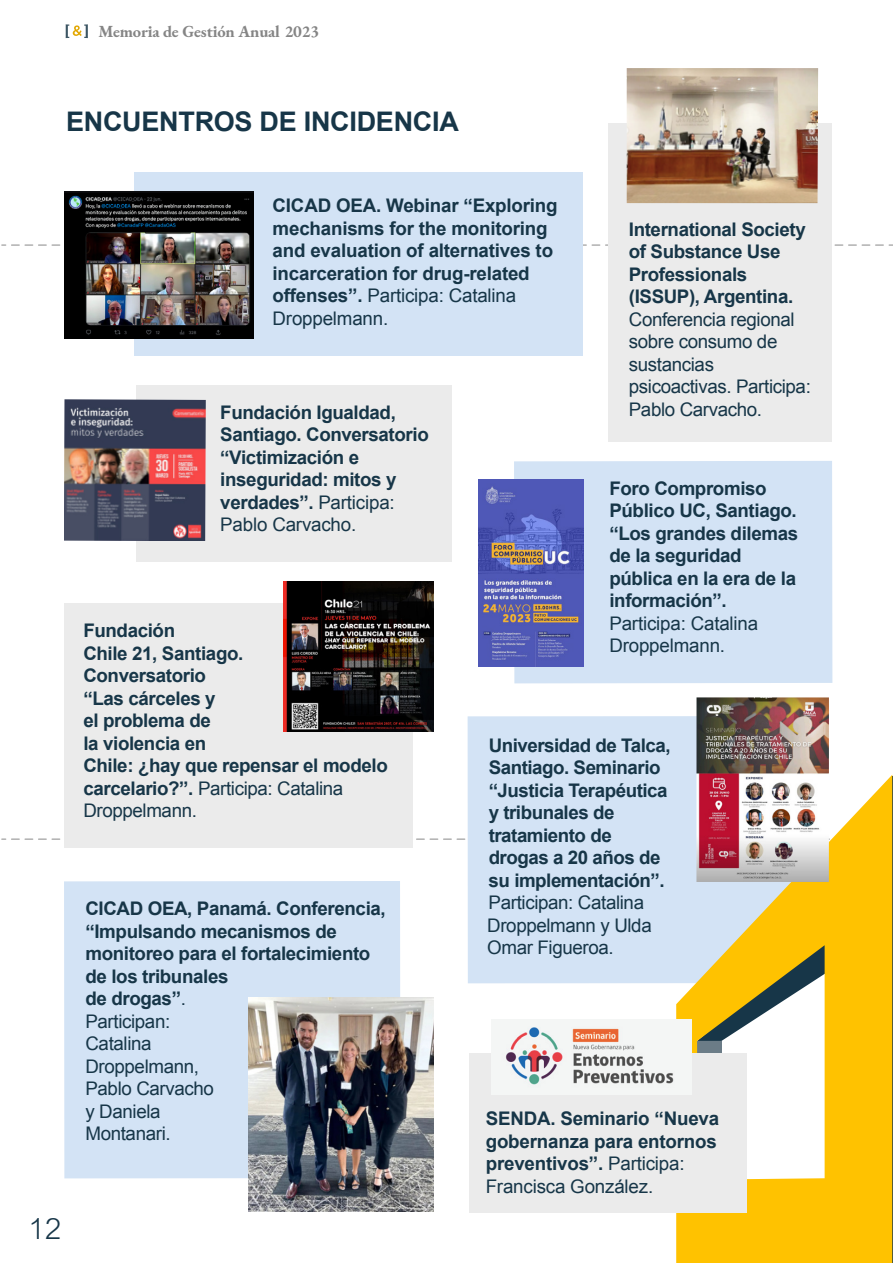
<style>
.page{position:relative;width:893px;height:1263px;background:#fff}
.page>*{position:absolute;margin:0;border:0;box-sizing:border-box;transform-origin:0 0}
.t1{font:31.5px "Arial Lgt";color:#173648}
.t2{font:700 27px "Arial";letter-spacing:-.01em;color:#173648}
.t3{font:700 18.75px/22.5px "Arial";letter-spacing:-.02em;color:#173648}
.t4{font:18.75px/22.5px "Arial";letter-spacing:-.02em;color:#173648}
.t5{font:16.5px "EB Garamond";letter-spacing:-.01em;color:#858585}
.s1{font-weight:400}
</style>
<div class="page">
<svg style="left:12px;top:838px;width:456px;height:2px"></svg>
<div style="left:64px;top:881px;width:336px;height:297px;background:#d3e3f5"></div>
<svg style="left:12px;top:244px;width:881px;height:2px"></svg>
<div style="left:135px;top:172px;width:448px;height:183px;background:#d3e3f5"></div>
<div style="left:609px;top:124px;width:223px;height:318px;background:#ebebeb"></div>
<div style="left:136px;top:385px;width:315px;height:177px;background:#ebebeb"></div>
<div style="left:64px;top:604px;width:348px;height:244px;background:#ebebeb"></div>
<div style="left:468px;top:716px;width:336px;height:267px;background:#d3e3f5"></div>
<div style="left:514px;top:461px;width:318px;height:222px;background:#d3e3f5"></div>
<hr style="left:892px;top:776px;width:1px;height:487px;background:#173648">
<svg style="left:676px;top:775px;width:216px;height:488px;fill:#ffc200"></svg>
<div style="left:469px;top:1053px;width:278px;height:160px;background:#ebebeb"></div>
<img style="left:64px;top:191px;width:190px;height:148px">
<img style="left:478px;top:479px;width:106px;height:188px">
<img style="left:283px;top:581px;width:150px;height:150px">
<img style="left:64px;top:399px;width:142px;height:142px">
<img style="left:696px;top:697px;width:133px;height:185px">
<img style="left:627px;top:68px;width:191px;height:135px">
<img style="left:249px;top:997px;width:185px;height:214px">
<svg style="left:66px;top:24px;width:22px;height:14px"></svg>
<img style="left:492px;top:1019px;width:199px;height:75px">
<p class="t5" style="left:98px;top:20px;width:222px">Memoria de Gestión Anual 2023</p>
<h2 class="t2" style="left:66px;top:104px;width:394px">ENCUENTROS DE INCIDENCIA</h2>
<h1 class="t1" style="left:32px;top:1211px;width:32px">12</h1>
<p class="t3" style="left:273px;top:195px;width:287px">CICAD OEA. Webinar “Exploring mechanisms for the monitoring and evaluation of alternatives to incarceration for drug-related offenses”. <span class="s1">Participa: Catalina<br>Droppelmann.</span></p>
<p class="t3" style="left:629px;top:219px;width:178px">International Society of Substance Use<br>Professionals (ISSUP), Argentina.</p>
<p class="t4" style="left:629px;top:308px;width:184px">Conferencia regional sobre consumo de sustancias psicoactivas. Participa:<br>Pablo Carvacho.</p>
<p class="t3" style="left:220px;top:401px;width:210px">Fundación Igualdad,<br>Santiago. Conversatorio “Victimización e inseguridad: mitos y verdades”. <span class="s1">Participa:<br>Pablo Carvacho.</span></p>
<p class="t3" style="left:609px;top:478px;width:190px">Foro Compromiso<br>Público UC, Santiago. “Los grandes dilemas de la seguridad pública en la era de la información”.</p>
<p class="t4" style="left:609px;top:612px;width:150px">Participa: Catalina<br>Droppelmann.</p>
<p class="t3" style="left:83px;top:620px;width:306px">Fundación<br>Chile 21, Santiago.<br>Conversatorio<br>“Las cárceles y<br>el problema de<br>la violencia en<br>Chile: ¿hay que repensar el modelo carcelario?”. <span class="s1">Participa: Catalina<br>Droppelmann.</span></p>
<p class="t3" style="left:489px;top:734px;width:184px">Universidad de Talca,<br>Santiago. Seminario “Justicia Terapéutica y tribunales de tratamiento de drogas a 20 años de su implementación”.</p>
<p class="t4" style="left:487px;top:891px;width:166px">Participan: Catalina<br>Droppelmann y Ulda<br>Omar Figueroa.</p>
<p class="t3" style="left:85px;top:898px;width:302px">CICAD OEA, Panamá. Conferencia, “Impulsando mecanismos de monitoreo para el fortalecimiento de los tribunales<br>de drogas”<span class="s1">.<br>Participan:<br>Catalina<br>Droppelmann,<br>Pablo Carvacho<br>y Daniela<br>Montanari.</span></p>
<p class="t3" style="left:486px;top:1108px;width:235px">SENDA. Seminario “Nueva gobernanza para entornos preventivos”. <span class="s1">Participa:<br>Francisca González.</span></p>
</div>
